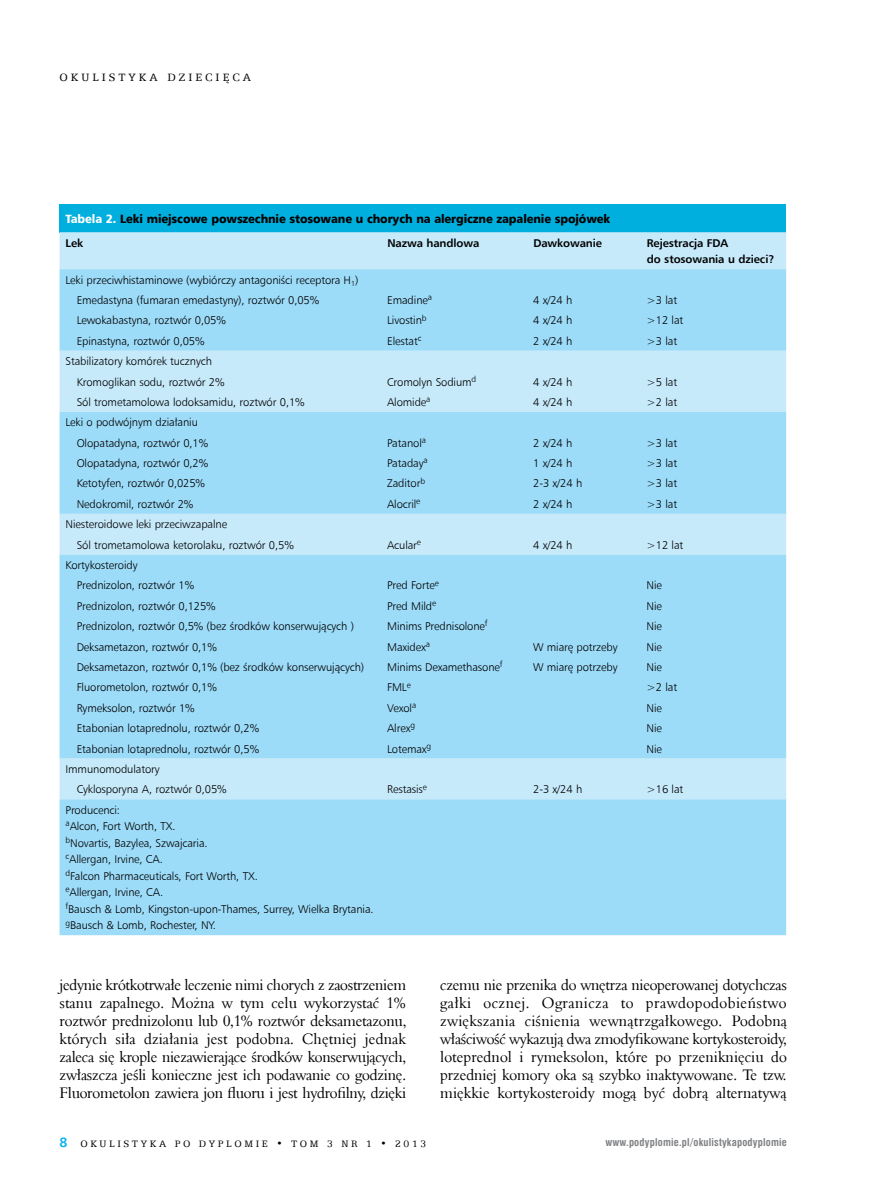
<style>
.page{position:relative;width:872px;height:1191px;background:#fff}
.page>*{position:absolute;margin:0;border:0;box-sizing:border-box;transform-origin:0 0}
.t1{font:15.6px/18px "Aldine 401 EU";letter-spacing:-.01em;color:#000;text-align:justify;scale:.96 1}
.t2{font:12px "Humnst 777 Blk EU";letter-spacing:-.01em;color:#000;scale:.95 1}
.t3{font:12px "Egyptian 505 EU";letter-spacing:.25em;color:#000}
.t4{font:11.25px/16.5px "Humnst 777 Lt EU";letter-spacing:-.01em;color:#000}
.t5{font:700 11.25px/16.5px "Humnst 777 EU";letter-spacing:-.01em;color:#000}
.t6{font:700 10.5px "Swis 721 Cn EU";letter-spacing:.02em;color:#808285}
.t7{font:10.5px "Egyptian 505 EU";letter-spacing:.25em;color:#000}
.s1{color:#fff}
.s2{font-family:"Humnst 777 EU";font-weight:700;font-size:13.5px;color:#00aeef}
</style>
<div class="page">
<div style="left:60px;top:204px;width:726px;height:28px;background:#00afde"></div>
<div style="left:60px;top:232px;width:726px;height:37px;background:#c7eafb"></div>
<svg style="left:60px;top:269px;width:726px;height:666px;background:#a6dff9"></svg>
<p class="t3" style="left:60px;top:71px;width:193px">OKULISTYKA DZIECIĘCA</p>
<p class="t2" style="left:66px;top:211px;width:575px"><span class="s1">Tabela 2.</span> Leki miejscowe powszechnie stosowane u chorych na alergiczne zapalenie spojówek</p>
<p class="t5" style="left:66px;top:234px;width:19px">Lek</p>
<p class="t5" style="left:387px;top:234px;width:93px">Nazwa handlowa</p>
<p class="t5" style="left:533px;top:234px;width:70px">Dawkowanie</p>
<p class="t5" style="left:647px;top:234px;width:129px">Rejestracja FDA<br>do stosowania u dzieci?</p>
<p class="t4" style="left:77px;top:269px;width:283px;line-height:20.4px;text-indent:-11px">Leki przeciwhistaminowe (wybiórczy antagoniści receptora H<sub>1</sub>)<br>Emedastyna (fumaran emedastyny), roztwór 0,05%</p>
<p class="t4" style="left:387px;top:292px;width:46px">Emadine<sup>a</sup></p>
<p class="t4" style="left:533px;top:292px;width:41px">4 x/24 h</p>
<p class="t4" style="left:646px;top:292px;width:32px">&gt;3 lat</p>
<p class="t4" style="left:77px;top:312px;width:151px">Lewokabastyna, roztwór 0,05%</p>
<p class="t4" style="left:387px;top:312px;width:41px">Livostin<sup>b</sup></p>
<p class="t4" style="left:533px;top:312px;width:41px">4 x/24 h</p>
<p class="t4" style="left:646px;top:312px;width:38px">&gt;12 lat</p>
<p class="t4" style="left:77px;top:332px;width:129px">Epinastyna, roztwór 0,05%</p>
<p class="t4" style="left:387px;top:332px;width:36px">Elestat<sup>c</sup></p>
<p class="t4" style="left:533px;top:332px;width:41px">2 x/24 h</p>
<p class="t4" style="left:646px;top:332px;width:32px">&gt;3 lat</p>
<p class="t4" style="left:77px;top:351px;width:149px;line-height:20.4px;text-indent:-11px">Stabilizatory komórek tucznych<br>Kromoglikan sodu, roztwór 2%</p>
<p class="t4" style="left:387px;top:373px;width:91px">Cromolyn Sodium<sup>d</sup></p>
<p class="t4" style="left:533px;top:373px;width:41px">4 x/24 h</p>
<p class="t4" style="left:646px;top:373px;width:32px">&gt;5 lat</p>
<p class="t4" style="left:77px;top:393px;width:229px">Sól trometamolowa lodoksamidu, roztwór 0,1%</p>
<p class="t4" style="left:387px;top:393px;width:45px">Alomide<sup>a</sup></p>
<p class="t4" style="left:533px;top:393px;width:41px">4 x/24 h</p>
<p class="t4" style="left:646px;top:393px;width:32px">&gt;2 lat</p>
<p class="t4" style="left:77px;top:412px;width:133px;line-height:20.4px;text-indent:-11px">Leki o podwójnym działaniu<br>Olopatadyna, roztwór 0,1%</p>
<p class="t4" style="left:387px;top:434px;width:40px">Patanol<sup>a</sup></p>
<p class="t4" style="left:533px;top:434px;width:41px">2 x/24 h</p>
<p class="t4" style="left:646px;top:434px;width:32px">&gt;3 lat</p>
<p class="t4" style="left:77px;top:455px;width:133px">Olopatadyna, roztwór 0,2%</p>
<p class="t4" style="left:387px;top:455px;width:42px">Pataday<sup>a</sup></p>
<p class="t4" style="left:533px;top:455px;width:41px">1 x/24 h</p>
<p class="t4" style="left:646px;top:455px;width:32px">&gt;3 lat</p>
<p class="t4" style="left:77px;top:475px;width:130px">Ketotyfen, roztwór 0,025%</p>
<p class="t4" style="left:387px;top:475px;width:40px">Zaditor<sup>b</sup></p>
<p class="t4" style="left:533px;top:475px;width:51px">2-3 x/24 h</p>
<p class="t4" style="left:646px;top:475px;width:32px">&gt;3 lat</p>
<p class="t4" style="left:77px;top:495px;width:118px">Nedokromil, roztwór 2%</p>
<p class="t4" style="left:387px;top:495px;width:35px">Alocril<sup>e</sup></p>
<p class="t4" style="left:533px;top:495px;width:41px">2 x/24 h</p>
<p class="t4" style="left:646px;top:495px;width:32px">&gt;3 lat</p>
<p class="t4" style="left:77px;top:514px;width:219px;line-height:20.4px;text-indent:-11px">Niesteroidowe leki przeciwzapalne<br>Sól trometamolowa ketorolaku, roztwór 0,5%</p>
<p class="t4" style="left:387px;top:536px;width:35px">Acular<sup>e</sup></p>
<p class="t4" style="left:533px;top:536px;width:41px">4 x/24 h</p>
<p class="t4" style="left:646px;top:536px;width:38px">&gt;12 lat</p>
<p class="t4" style="left:77px;top:555px;width:119px;line-height:20.4px;text-indent:-11px">Kortykosteroidy<br>Prednizolon, roztwór 1%</p>
<p class="t4" style="left:387px;top:577px;width:53px">Pred Forte<sup>e</sup></p>
<p class="t4" style="left:646px;top:577px;width:17px">Nie</p>
<p class="t4" style="left:77px;top:597px;width:141px">Prednizolon, roztwór 0,125%</p>
<p class="t4" style="left:387px;top:597px;width:51px">Pred Mild<sup>e</sup></p>
<p class="t4" style="left:646px;top:597px;width:17px">Nie</p>
<p class="t4" style="left:77px;top:618px;width:279px">Prednizolon, roztwór 0,5% (bez środków konserwujących )</p>
<p class="t4" style="left:387px;top:618px;width:102px">Minims Prednisolone<sup>f</sup></p>
<p class="t4" style="left:646px;top:618px;width:17px">Nie</p>
<p class="t4" style="left:77px;top:638px;width:142px">Deksametazon, roztwór 0,1%</p>
<p class="t4" style="left:387px;top:638px;width:44px">Maxidex<sup>a</sup></p>
<p class="t4" style="left:533px;top:638px;width:86px">W miarę potrzeby</p>
<p class="t4" style="left:646px;top:638px;width:17px">Nie</p>
<p class="t4" style="left:77px;top:658px;width:289px">Deksametazon, roztwór 0,1% (bez środków konserwujących)</p>
<p class="t4" style="left:387px;top:658px;width:117px">Minims Dexamethasone<sup>f</sup></p>
<p class="t4" style="left:533px;top:658px;width:86px">W miarę potrzeby</p>
<p class="t4" style="left:646px;top:658px;width:17px">Nie</p>
<p class="t4" style="left:77px;top:679px;width:142px">Fluorometolon, roztwór 0,1%</p>
<p class="t4" style="left:387px;top:679px;width:25px">FML<sup>e</sup></p>
<p class="t4" style="left:646px;top:679px;width:32px">&gt;2 lat</p>
<p class="t4" style="left:77px;top:699px;width:119px">Rymeksolon, roztwór 1%</p>
<p class="t4" style="left:387px;top:699px;width:31px">Vexol<sup>a</sup></p>
<p class="t4" style="left:646px;top:699px;width:17px">Nie</p>
<p class="t4" style="left:77px;top:720px;width:184px">Etabonian lotaprednolu, roztwór 0,2%</p>
<p class="t4" style="left:387px;top:720px;width:29px">Alrex<sup>g</sup></p>
<p class="t4" style="left:646px;top:720px;width:17px">Nie</p>
<p class="t4" style="left:77px;top:740px;width:184px">Etabonian lotaprednolu, roztwór 0,5%</p>
<p class="t4" style="left:387px;top:740px;width:46px">Lotemax<sup>g</sup></p>
<p class="t4" style="left:646px;top:740px;width:17px">Nie</p>
<p class="t4" style="left:77px;top:758px;width:151px;line-height:20.4px;text-indent:-11px">Immunomodulatory<br>Cyklosporyna A, roztwór 0,05%</p>
<p class="t4" style="left:387px;top:781px;width:41px">Restasis<sup>e</sup></p>
<p class="t4" style="left:533px;top:781px;width:51px">2-3 x/24 h</p>
<p class="t4" style="left:646px;top:781px;width:38px">&gt;16 lat</p>
<p class="t4" style="left:66px;top:801px;width:309px">Producenci:<br><sup>a</sup>Alcon, Fort Worth, TX.<br><sup>b</sup>Novartis, Bazylea, Szwajcaria.<br><sup>c</sup>Allergan, Irvine, CA.<br><sup>d</sup>Falcon Pharmaceuticals, Fort Worth, TX.<br><sup>e</sup>Allergan, Irvine, CA.<br><sup>f</sup>Bausch &amp; Lomb, Kingston-upon-Thames, Surrey, Wielka Brytania. <sup>g</sup>Bausch &amp; Lomb, Rochester, NY.</p>
<p class="t1" style="left:60px;top:975px;width:363px">jedynie krótkotrwałe leczenie nimi chorych z zaostrzeniem stanu zapalnego. Można w tym celu wykorzystać 1% roztwór prednizolonu lub 0,1% roztwór deksametazonu, których siła działania jest podobna. Chętniej jednak zaleca się krople niezawierające środków konserwujących, zwłaszcza jeśli konieczne jest ich podawanie co godzinę.<br>Fluorometolon zawiera jon fluoru i jest hydrofilny, dzięki</p>
<p class="t1" style="left:440px;top:975px;width:363px">czemu nie przenika do wnętrza nieoperowanej dotychczas gałki ocznej. Ogranicza to prawdopodobieństwo zwiększania ciśnienia wewnątrzgałkowego. Podobną właściwość wykazują dwa zmodyfikowane kortykosteroidy, loteprednol i rymeksolon, które po przeniknięciu do przedniej komory oka są szybko inaktywowane. Te tzw. miękkie kortykosteroidy mogą być dobrą alternatywą</p>
<p class="t7" style="left:60px;top:1137px;width:368px"><span class="s2">8</span> OKULISTYKA PO DYPLOMIE • TOM 3 NR 1 • 2013</p>
<p class="t6" style="left:605px;top:1136px;width:183px">www.podyplomie.pl/okulistykapodyplomie</p>
</div>
